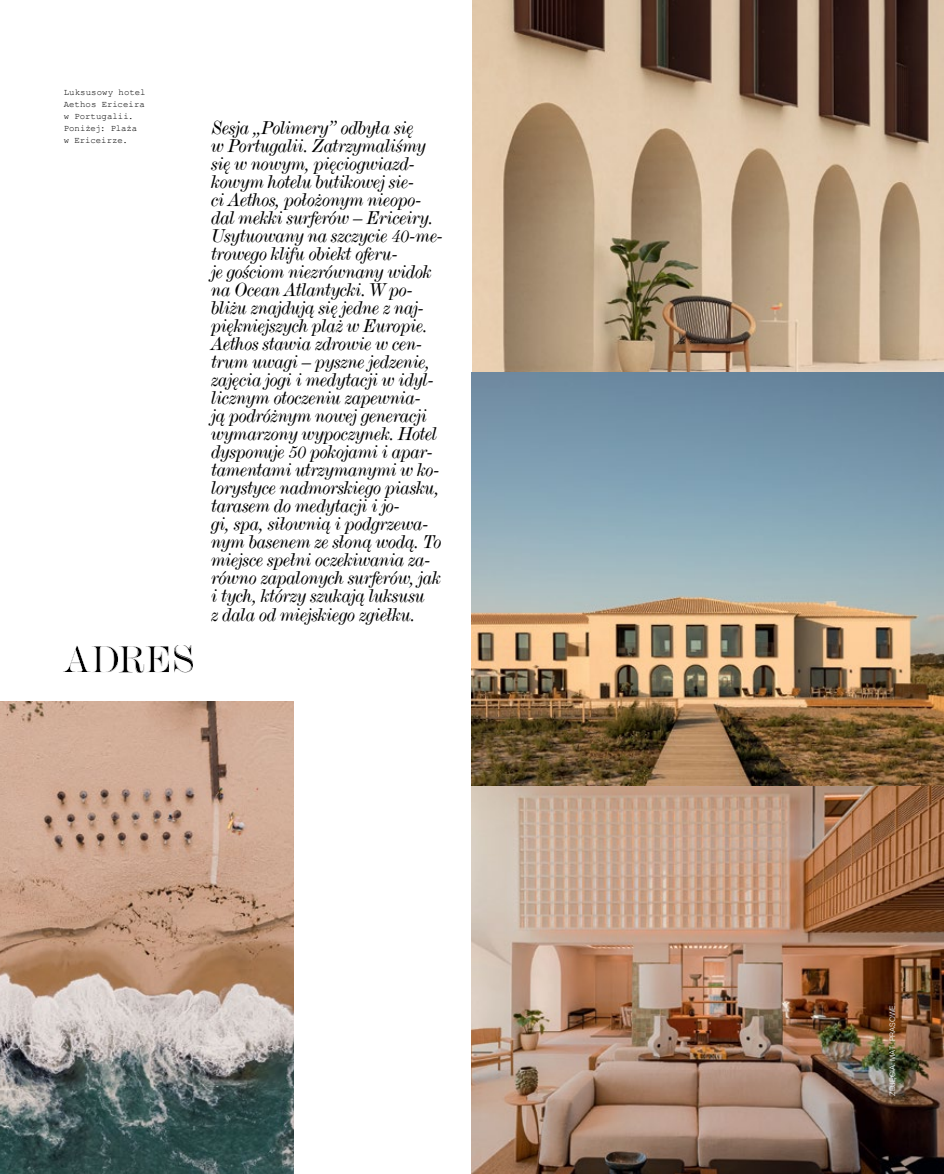
<style>
.page{position:relative;width:944px;height:1174px;background:#fff}
.page>*{position:absolute;margin:0;border:0;box-sizing:border-box;transform-origin:0 0}
.t1{font:39.45px "De Vinne BT";color:#000}
.t2{font:italic 19.5px/18px "De Vinne Txt BT";letter-spacing:-.015em;color:#000}
.t3{font:9px/12px "Courier New";color:#000}
.t4{font:300 7.5px "Helvetica";color:#fff}
</style>
<div class="page">
<img style="left:0;top:701px;width:293px;height:473px">
<img style="left:472px;top:0;width:472px;height:372px">
<img style="left:472px;top:372px;width:472px;height:802px">
<svg style="left:63px;top:645px;width:28px;height:27px"></svg>
<p class="t3" style="left:64px;top:86px;width:83px">Luksusowy hotel<br>Aethos Ericeira w Portugalii.<br>Poniżej: Plaża<br>w Ericeirze.</p>
<h1 class="t1" style="left:91px;top:635px;width:105px">DRES</h1>
<p class="t2" style="left:211px;top:119px;width:233px">Sesja „Polimery” odbyła się<br>w Portugalii. Zatrzymaliśmy się w nowym, pięciogwiazd&shy;kowym hotelu butikowej sie-<br>ci Aethos, położonym nieopo&shy;dal mekki surferów – Ericeiry.<br>Usytuowany na szczycie 40-me&shy;trowego klifu obiekt oferu-<br>je gościom niezrównany widok na Ocean Atlantycki. W po&shy;bliżu znajdują się jedne z naj&shy;piękniejszych plaż w Europie.<br>Aethos stawia zdrowie w cen&shy;trum uwagi – pyszne jedzenie, zajęcia jogi i medytacji w idyl&shy;licznym otoczeniu zapewnia-<br>ją podróżnym nowej generacji wymarzony wypoczynek. Hotel dysponuje 50 pokojami i apar&shy;tamentami utrzymanymi w ko&shy;lorystyce nadmorskiego piasku, tarasem do medytacji i jo-<br>gi, spa, siłownią i podgrzewa&shy;nym basenem ze słoną wodą. To miejsce spełni oczekiwania za&shy;równo zapalonych surferów, jak i tych, którzy szukają luksusu<br>z dala od miejskiego zgiełku.</p>
<p class="t4" style="left:886px;top:1095px;width:94px;rotate:-90deg">ZDJĘCIA: MAT. PRASOWE.</p>
</div>
